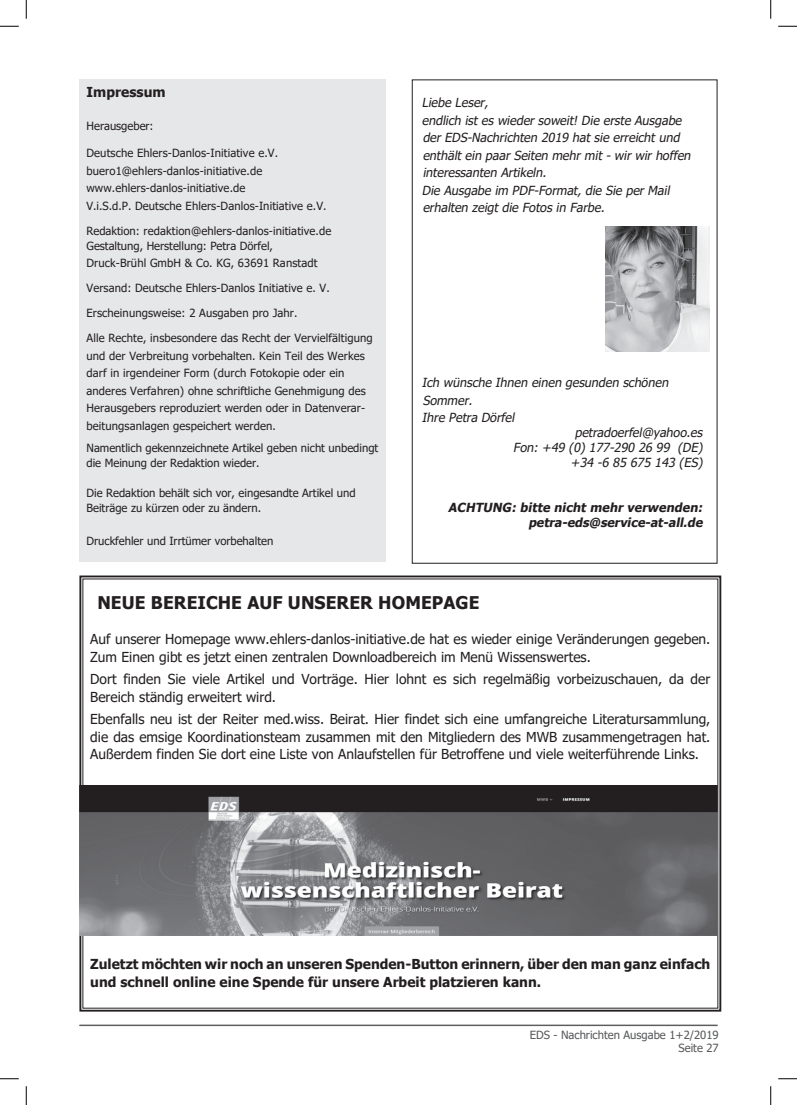
<style>
.page{position:relative;width:797px;height:1105px;background:#fff}
.page>*{position:absolute;margin:0;border:0;box-sizing:border-box;transform-origin:0 0}
.t1{font:700 17.5px "Tahoma";letter-spacing:.005em;color:#231f20}
.t2{font:13.75px/17.5px "Tahoma";color:#231f20}
.t3{font:700 13.75px/17.5px "Tahoma";color:#231f20}
.t4{font:italic 12.5px/17.5px "Tahoma";color:#231f20}
.t5{font:italic 700 12.5px/15px "Tahoma";color:#231f20;text-align:right}
.t6{font:11.25px/17.5px "Tahoma";letter-spacing:.01em;color:#231f20}
.t7{font:11.25px/13.5px "Tahoma";color:#57585a;text-align:right}
</style>
<div class="page">
<hr style="left:79px;top:1025px;width:638px;height:1px;background:#57585a">
<div style="left:79px;top:79px;width:307px;height:483px;background:#e6e7e9"></div>
<div style="left:412px;top:79px;width:305px;height:485px;border:1px solid #231f20"></div>
<img style="left:606px;top:227px;width:103px;height:125px">
<svg style="left:79px;top:575px;width:643px;height:437px"></svg>
<img style="left:79px;top:786px;width:638px;height:149px">
<svg style="left:0;top:25px;width:19px;height:2px"></svg>
<svg style="left:778px;top:25px;width:19px;height:2px"></svg>
<svg style="left:0;top:1078px;width:19px;height:1px"></svg>
<svg style="left:778px;top:1078px;width:19px;height:1px"></svg>
<svg style="left:25px;top:0;width:2px;height:19px"></svg>
<svg style="left:25px;top:1086px;width:2px;height:19px"></svg>
<svg style="left:770px;top:0;width:1px;height:19px"></svg>
<svg style="left:770px;top:1086px;width:1px;height:19px"></svg>
<p class="t3" style="left:86px;top:84px;width:81px">Impressum</p>
<p class="t6" style="left:86px;top:117px;width:69px">Herausgeber:</p>
<p class="t6" style="left:86px;top:145px;width:242px">Deutsche Ehlers-Danlos-Initiative e.V. buero1@ehlers-danlos-initiative.de www.ehlers-danlos-initiative.de<br>V.i.S.d.P. Deutsche Ehlers-Danlos-Initiative e.V.</p>
<p class="t6" style="left:86px;top:224px;width:246px;line-height:15px">Redaktion: redaktion@ehlers-danlos-initiative.de<br>Gestaltung, Herstellung: Petra Dörfel,</p>
<p class="t6" style="left:86px;top:255px;width:232px">Druck-Brühl GmbH &amp; Co. KG, 63691 Ranstadt</p>
<p class="t6" style="left:86px;top:280px;width:245px">Versand: Deutsche Ehlers-Danlos Initiative e. V.</p>
<p class="t6" style="left:86px;top:305px;width:212px">Erscheinungsweise: 2 Ausgaben pro Jahr.</p>
<p class="t6" style="left:86px;top:330px;width:288px">Alle Rechte, insbesondere das Recht der Vervielfältigung und der Verbreitung vorbehalten. Kein Teil des Werkes darf in irgendeiner Form (durch Fotokopie oder ein anderes Verfahren) ohne schriftliche Genehmigung des Herausgebers reproduziert werden oder in Datenverar&shy;beitungsanlagen gespeichert werden.</p>
<p class="t6" style="left:86px;top:441px;width:293px;line-height:15px">Namentlich gekennzeichnete Artikel geben nicht unbedingt die Meinung der Redaktion wieder.</p>
<p class="t6" style="left:86px;top:486px;width:271px;line-height:15px">Die Redaktion behält sich vor, eingesandte Artikel und<br>Beiträge zu kürzen oder zu ändern.</p>
<p class="t6" style="left:86px;top:532px;width:188px">Druckfehler und Irrtümer vorbehalten</p>
<p class="t4" style="left:422px;top:95px;width:273px">Liebe Leser,<br>endlich isteswiedersoweit!Die erste Ausgabe derEDS-Nachrichten 2019 hatsie erreichtund enthältein paarSeiten mehrmit-wirwirhoffen interessanten Artikeln.<br>Die Ausgabe im PDF-Format,die Sie perMail erhalten zeigtdie Fotosin Farbe.</p>
<p class="t4" style="left:422px;top:375px;width:251px">Ich wünsche Ihnen einen gesunden schönen<br>Sommer.<br>Ihre Petra Dörfel</p>
<p class="t4" style="left:513px;top:426px;width:194px;line-height:15px;text-align:right">petradoerfel@yahoo.es<br>Fon:+49 (0)177-290 26 99 (DE) +34 -6 85 675 143 (ES)</p>
<p class="t5" style="left:448px;top:501px;width:11px">ACHT</p>
<p class="t5" style="left:483px;top:501px;width:224px">UNG:bitte nichtmehrverwenden: petra-eds@service-at-all.de</p>
<h1 class="t1" style="left:97px;top:591px;width:78px">NEUE BEREICHE</h1>
<h1 class="t1" style="left:247px;top:591px;width:67px">AUF UNSERER</h1>
<h1 class="t1" style="left:378px;top:591px;width:100px">HOMEPAGE</h1>
<p class="t2" style="left:90px;top:631px;width:621px">Auf unserer Homepage www.ehlers-danlos-initiative.de hat es wieder einige Veränderungen gegeben.<br>Zum Einen gibt es jetzt einen zentralen Downloadbereich im Menü Wissenswertes.</p>
<p class="t2" style="left:90px;top:671px;width:621px">Dort finden Sie viele Artikel und Vorträge. Hier lohnt es sich regelmäßig vorbeizuschauen, da der<br>Bereich ständig erweitert wird.</p>
<p class="t2" style="left:90px;top:711px;width:621px;text-align:justify">Ebenfalls neu ist der Reiter med.wiss. Beirat. Hier findet sich eine umfangreiche Literatursammlung, die das emsige Koordinationsteam zusammen mit den Mitgliedern des MWB zusammengetragen hat.<br>Außerdem finden Sie dort eine Liste von Anlaufstellen für Betroffene und viele weiterführende Links.</p>
<p class="t3" style="left:90px;top:956px;width:621px">Zuletzt möchten wir noch an unseren Spenden-Button erinnern, über den man ganz einfach und schnell online eine Spende für unsere Arbeit platzieren kann.</p>
<p class="t7" style="left:529px;top:1028px;width:190px">EDS - Nachrichten Ausgabe 1+2/2019<br>Seite 27</p>
</div>
